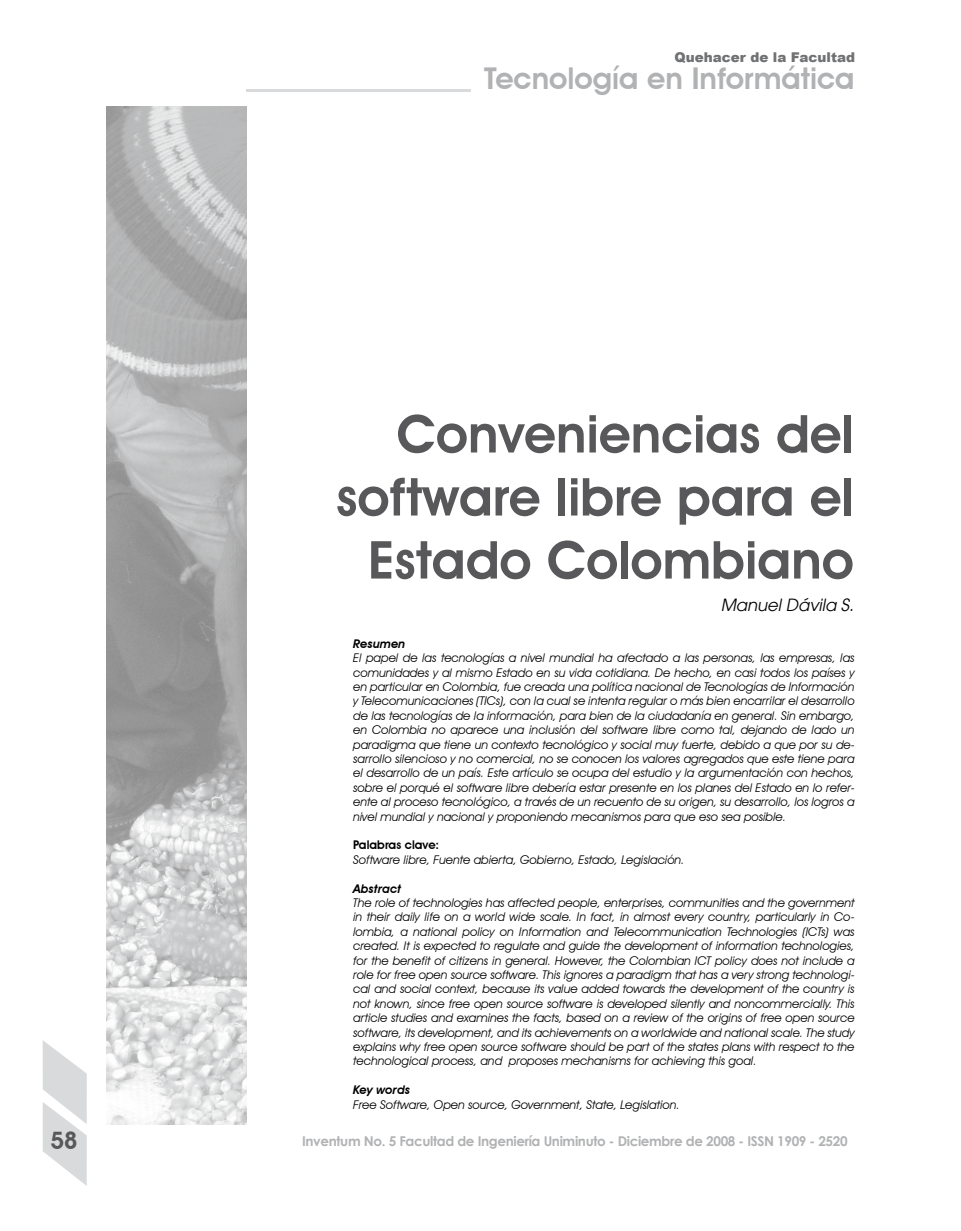
<style>
.page{position:relative;width:961px;height:1231px;background:#fff}
.page>*{position:absolute;margin:0;border:0;box-sizing:border-box;transform-origin:0 0}
.t1{font:600 52.5px/63px "Avant Garde IT Cby BT";color:#58585a;text-align:right}
.t2{font:600 30px "Avant Garde IT Cby BT";color:#b1b2b4}
.t3{font:600 24px "Avant Garde IT Cby BT";color:#58585a}
.t4{font:italic 16.5px "Avant Garde";color:#000}
.t5{font:700 13.5px "Century Gothic";letter-spacing:-.025em;color:#b1b2b4}
.t6{font:900 13.5px "Arial";color:#707173}
.t7{font:italic 12px/14.4px "Avant Garde IT Cby BT";color:#000;text-align:justify}
.t8{font:italic 600 12px "Avant Garde IT Cby BT";color:#000}
.t9{font:600 12px "Avant Garde IT Cby BT";color:#000}
</style>
<div class="page">
<svg style="left:43px;top:1040px;width:44px;height:146px"></svg>
<img style="left:106px;top:106px;width:141px;height:1018px">
<hr style="left:246px;top:90px;width:225px;height:2px;background:#d9dadb">
<p class="t6" style="left:674px;top:47px;width:182px">Quehacer de la Facultad</p>
<h2 class="t2" style="left:484px;top:60px;width:372px">Tecnología en Informática</h2>
<h1 class="t1" style="left:336px;top:402px;width:519px">Conveniencias del software libre para el<br>Estado Colombiano</h1>
<h3 class="t4" style="left:720px;top:595px;width:135px">Manuel Dávila S.</h3>
<p class="t8" style="left:353px;top:636px;width:54px">Resumen</p>
<p class="t7" style="left:353px;top:650px;width:503px">El papel de las tecnologías a nivel mundial ha afectado a las personas, las empresas, las comunidades y al mismo Estado en su vida cotidiana. De hecho, en casi todos los países y en particular en Colombia, fue creada una política nacional de Tecnologías de Información y Telecomunicaciones (TICs), con la cual se intenta regular o más bien encarrilar el desarrollo de las tecnologías de la información, para bien de la ciudadanía en general. Sin embargo, en Colombia no aparece una inclusión del software libre como tal, dejando de lado un paradigma que tiene un contexto tecnológico y social muy fuerte, debido a que por su de&shy;sarrollo silencioso y no comercial, no se conocen los valores agregados que este tiene para el desarrollo de un país. Este artículo se ocupa del estudio y la argumentación con hechos, sobre el porqué el software libre debería estar presente en los planes del Estado en lo refer&shy;ente al proceso tecnológico, a través de un recuento de su origen, su desarrollo, los logros a nivel mundial y nacional y proponiendo mecanismos para que eso sea posible.</p>
<p class="t9" style="left:353px;top:838px;width:88px">Palabras clave:</p>
<p class="t7" style="left:353px;top:852px;width:333px">Software libre, Fuente abierta, Gobierno, Estado, Legislación.</p>
<p class="t8" style="left:353px;top:881px;width:49px">Abstract</p>
<p class="t7" style="left:353px;top:895px;width:503px">The role of technologies has affected people, enterprises, communities and the government in their daily life on a world wide scale. In fact, in almost every country, particularly in Co&shy;lombia, a national policy on Information and Telecommunication Technologies (ICTs) was created. It is expected to regulate and guide the development of information technologies, for the benefit of citizens in general. However, the Colombian ICT policy does not include a role for free open source software. This ignores a paradigm that has a very strong technologi&shy;cal and social context, because its value added towards the development of the country is not known, since free open source software is developed silently and noncommercially. This article studies and examines the facts, based on a review of the origins of free open source software, its development, and its achievements on a worldwide and national scale. The study explains why free open source software should be part of the states plans with respect to the technological process, and proposes mechanisms for achieving this goal.</p>
<p class="t8" style="left:353px;top:1082px;width:58px">Key words</p>
<p class="t7" style="left:353px;top:1097px;width:328px">Free Software, Open source, Government, State, Legislation.</p>
<h3 class="t3" style="left:50px;top:1125px;width:29px">58</h3>
<p class="t5" style="left:302px;top:1130px;width:547px">Inventum No. 5 Facultad de Ingeniería Uniminuto - Diciembre de 2008 - ISSN 1909 - 2520</p>
</div>
